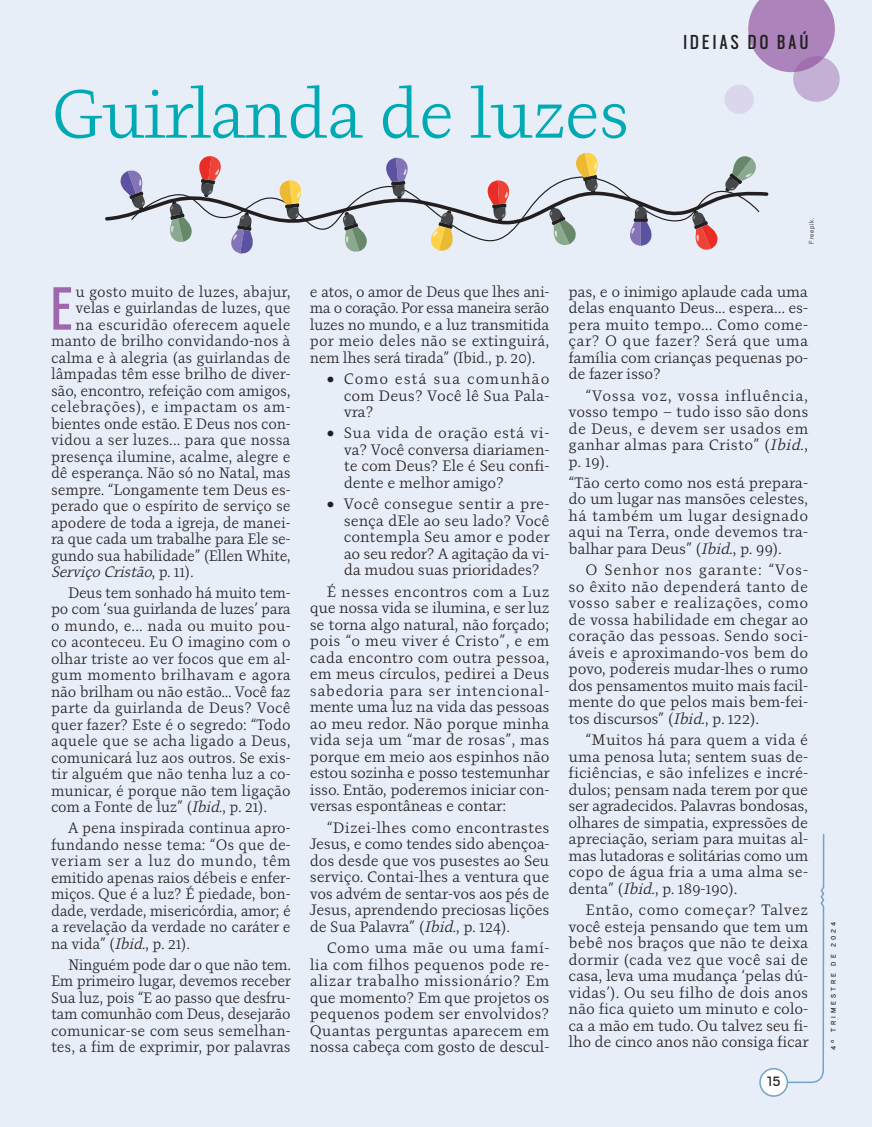
<style>
.page{position:relative;width:872px;height:1127px;background:#e8eef8}
.page>*{position:absolute;margin:0;border:0;box-sizing:border-box;transform-origin:0 0}
.t1{font:67.65px "Scout Condensed";color:#9d69ac}
.Títulos{font:67.5px "Pepone";letter-spacing:-.025em;color:#00aab5}
.t2{font:22.5px "Scout Condensed";letter-spacing:.15em;color:#231f20}
.Listado{font:15px/16.5px "Pepone";letter-spacing:-.015em;color:#231f20;text-align:justify}
.Listado-2{font:15px "Pepone";letter-spacing:.005em;color:#231f20}
.Listado-3{font:15px "Pepone";letter-spacing:.025em;color:#231f20}
.Listado-4{font:15px "Pepone";letter-spacing:.015em;color:#231f20}
.t3{font:italic 15px "Pepone";color:#231f20}
.t4{font:15px "Scout";color:#231f20}
.t5{font:7.5px "Scout";letter-spacing:.4em;color:#231f20}
.Créditos{font:300 7.5px "Scout";letter-spacing:.1em;color:#231f20}
.s1{font-style:normal}
.s2{font-style:italic}
</style>
<div class="page">
<svg style="left:105px;top:152px;width:664px;height:102px"></svg>
<svg style="left:777px;top:833px;width:48px;height:251px"></svg>
<div style="left:760px;top:1068px;width:27px;height:28px;background:#fff;border-radius:50%"></div>
<div style="left:759px;top:1068px;width:29px;height:29px;border:2px solid #73a3c6;border-radius:50%"></div>
<svg style="left:748px;top:0;width:87px;height:72px;background:#b390c2"></svg>
<svg style="left:793px;top:56px;width:46px;height:46px;background:#c0a7d0"></svg>
<div style="left:724px;top:85px;width:30px;height:29px;background:#dbd6eb;border-radius:50%"></div>
<p class="Títulos" style="left:51px;top:71px;width:581px">Guirlanda de luzes</p>
<p class="t2" style="left:683px;top:32px;width:126px">IDEIAS DO BAÚ</p>
<p class="t1" style="left:51px;top:276px;width:23px">E</p>
<p class="Listado" style="left:76px;top:283px;width:217px">u gosto muito de luzes, abajur,</p>
<p class="Listado" style="left:76px;top:300px;width:217px">velas e guirlandas de luzes, que</p>
<p class="Listado-4" style="left:76px;top:315px;width:216px">na escuridão oferecem aquele</p>
<p class="Listado" style="left:51px;top:333px;width:241px">manto de brilho convidando-nos à</p>
<p class="Listado" style="left:51px;top:349px;width:241px">calma e à alegria (as guirlandas de</p>
<p class="Listado" style="left:51px;top:366px;width:241px">lâmpadas têm esse brilho de diver-</p>
<p class="Listado" style="left:51px;top:382px;width:241px">são, encontro, refeição com amigos,</p>
<p class="Listado-3" style="left:51px;top:397px;width:241px">celebrações), e impactam os am-</p>
<p class="Listado" style="left:51px;top:415px;width:241px">bientes onde estão. E Deus nos con-</p>
<p class="Listado-2" style="left:51px;top:430px;width:241px">vidou a ser luzes... para que nossa</p>
<p class="Listado" style="left:51px;top:448px;width:241px">presença ilumine, acalme, alegre e</p>
<p class="Listado" style="left:51px;top:465px;width:241px">dê esperança. Não só no Natal, mas</p>
<p class="Listado" style="left:51px;top:481px;width:241px">sempre. “Longamente tem Deus es-</p>
<p class="Listado" style="left:51px;top:498px;width:241px">perado que o espírito de serviço se</p>
<p class="Listado" style="left:51px;top:514px;width:241px">apodere de toda a igreja, de manei-</p>
<p class="Listado" style="left:51px;top:531px;width:241px">ra que cada um trabalhe para Ele se-</p>
<p class="Listado" style="left:51px;top:547px;width:241px">gundo sua habilidade” (Ellen White,</p>
<p class="t3" style="left:51px;top:562px;width:144px">ServiçoCristão<span class="s1">, p . 1 1 ) .</span></p>
<p class="Listado" style="left:51px;top:585px;width:241px;text-indent:17px">Deus tem sonhado há muito tem&shy;po com ‘sua guirlanda de luzes’ para o mundo, e... nada ou muito pou&shy;co aconteceu. Eu O imagino com o olhar triste ao ver focos que em al&shy;gum momento brilhavam e agora não brilham ou não estão... Você faz parte da guirlanda de Deus? Você quer fazer? Este é o segredo: “Todo aquele que se acha ligado a Deus, comunicará luz aos outros. Se exis&shy;tir alguém que não tenha luz a co&shy;municar, é porque não tem ligação com a Fonte de luz” (<span class="s2">Ibid</span>., p. 21).</p>
<p class="Listado" style="left:51px;top:820px;width:241px;text-indent:17px">A pena inspirada continua apro&shy;fundando nesse tema: “Os que de&shy;veriam ser a luz do mundo, têm emitido apenas raios débeis e enfer&shy;miços. Que é a luz? É piedade, bon&shy;dade, verdade, misericórdia, amor; é a revelação da verdade no caráter e na vida” (<span class="s2">Ibid.</span>, p. 21).</p>
<p class="Listado" style="left:51px;top:956px;width:241px;text-indent:17px">Ninguém pode dar o que não tem.<br>Em primeiro lugar, devemos receber Sua luz, pois “E ao passo que desfru&shy;tam comunhão com Deus, desejarão comunicar-se com seus semelhan&shy;tes, a fim de exprimir, por palavras</p>
<p class="Listado" style="left:310px;top:283px;width:241px">e atos, o amor de Deus que lhes ani&shy;ma o coração. Por essa maneira serão luzes no mundo, e a luz transmitida por meio deles não se extinguirá, nem lhes será tirada” (Ibid., p. 20).</p>
<p class="Listado" style="left:344px;top:371px;width:207px;text-indent:-17px">• Como está sua comunhão com Deus? Você lê Sua Pala&shy;vra?</p>
<p class="Listado" style="left:344px;top:425px;width:207px;text-indent:-17px">• Sua vida de oração está vi&shy;va? Você conversa diariamen&shy;te com Deus? Ele é Seu confi&shy;dente e melhor amigo?</p>
<p class="Listado" style="left:344px;top:496px;width:208px;text-indent:-17px">• Você consegue sentir a pre&shy;sença dEle ao seu lado? Você contempla Seu amor e poder ao seu redor? A agitação da vi&shy;da mudou suas prioridades?</p>
<p class="Listado" style="left:310px;top:583px;width:241px;text-indent:17px">É nesses encontros com a Luz que nossa vida se ilumina, e ser luz se torna algo natural, não forçado; pois “o meu viver é Cristo”, e em cada encontro com outra pessoa, em meus círculos, pedirei a Deus sabedoria para ser intencional&shy;mente uma luz na vida das pessoas ao meu redor. Não porque minha vida seja um “mar de rosas”, mas porque em meio aos espinhos não estou sozinha e posso testemunhar isso. Então, poderemos iniciar con&shy;versas espontâneas e contar:</p>
<p class="Listado" style="left:310px;top:819px;width:241px;text-indent:17px">“Dizei-lhes como encontrastes Jesus, e como tendes sido abençoa&shy;dos desde que vos pusestes ao Seu serviço. Contai-lhes a ventura que vos advém de sentar-vos aos pés de Jesus, aprendendo preciosas lições de Sua Palavra” (<span class="s2">Ibid</span>., p. 124).</p>
<p class="Listado" style="left:310px;top:940px;width:241px;text-indent:17px">Como uma mãe ou uma famí&shy;lia com filhos pequenos pode re&shy;alizar trabalho missionário? Em que momento? Em que projetos os pequenos podem ser envolvidos?<br>Quantas perguntas aparecem em nossa cabeça com gosto de descul-</p>
<p class="Créditos" style="left:808px;top:244px;width:28px;rotate:-90deg">Freepik.</p>
<p class="Listado" style="left:568px;top:283px;width:241px">pas, e o inimigo aplaude cada uma delas enquanto Deus... espera... es&shy;pera muito tempo... Como come&shy;çar? O que fazer? Será que uma família com crianças pequenas po&shy;de fazer isso?</p>
<p class="Listado" style="left:568px;top:387px;width:241px;text-indent:17px">“Vossa voz, vossa influência, vosso tempo – tudo isso são dons de Deus, e devem ser usados em ganhar almas para Cristo” (<span class="s2">Ibid</span>., p. 19).</p>
<p class="Listado" style="left:568px;top:475px;width:241px">“Tão certo como nos está prepara&shy;do um lugar nas mansões celestes, há também um lugar designado aqui na Terra, onde devemos tra&shy;balhar para Deus” (<span class="s2">Ibid</span>., p. 99).</p>
<p class="Listado" style="left:568px;top:562px;width:241px;text-indent:17px">O Senhor nos garante: “Vos&shy;so êxito não dependerá tanto de vosso saber e realizações, como de vossa habilidade em chegar ao coração das pessoas. Sendo soci&shy;áveis e aproximando-vos bem do povo, podereis mudar-lhes o rumo dos pensamentos muito mais facil&shy;mente do que pelos mais bem-fei&shy;tos discursos” (<span class="s2">Ibid.</span>, p. 122).</p>
<p class="Listado" style="left:568px;top:732px;width:241px;text-indent:17px">“Muitos há para quem a vida é uma penosa luta; sentem suas de&shy;ficiências, e são infelizes e incré&shy;dulos; pensam nada terem por que ser agradecidos. Palavras bondosas, olhares de simpatia, expressões de apreciação, seriam para muitas al&shy;mas lutadoras e solitárias como um copo de água fria a uma alma se&shy;denta” (<span class="s2">Ibid.</span>, p. 189-190).</p>
<p class="Listado" style="left:568px;top:902px;width:242px;text-indent:17px">Então, como começar? Talvez você esteja pensando que tem um bebê nos braços que não te deixa dormir (cada vez que você sai de casa, leva uma mudança ‘pelas dú&shy;vidas’). Ou seu filho de dois anos não fica quieto um minuto e colo&shy;ca a mão em tudo. Ou talvez seu fi&shy;lho de cinco anos não consiga ficar</p>
<p class="t4" style="left:767px;top:1074px;width:15px">15</p>
<p class="t5" style="left:830px;top:1050px;width:130px;rotate:-90deg">4º TRIMESTRE DE 2024</p>
</div>
